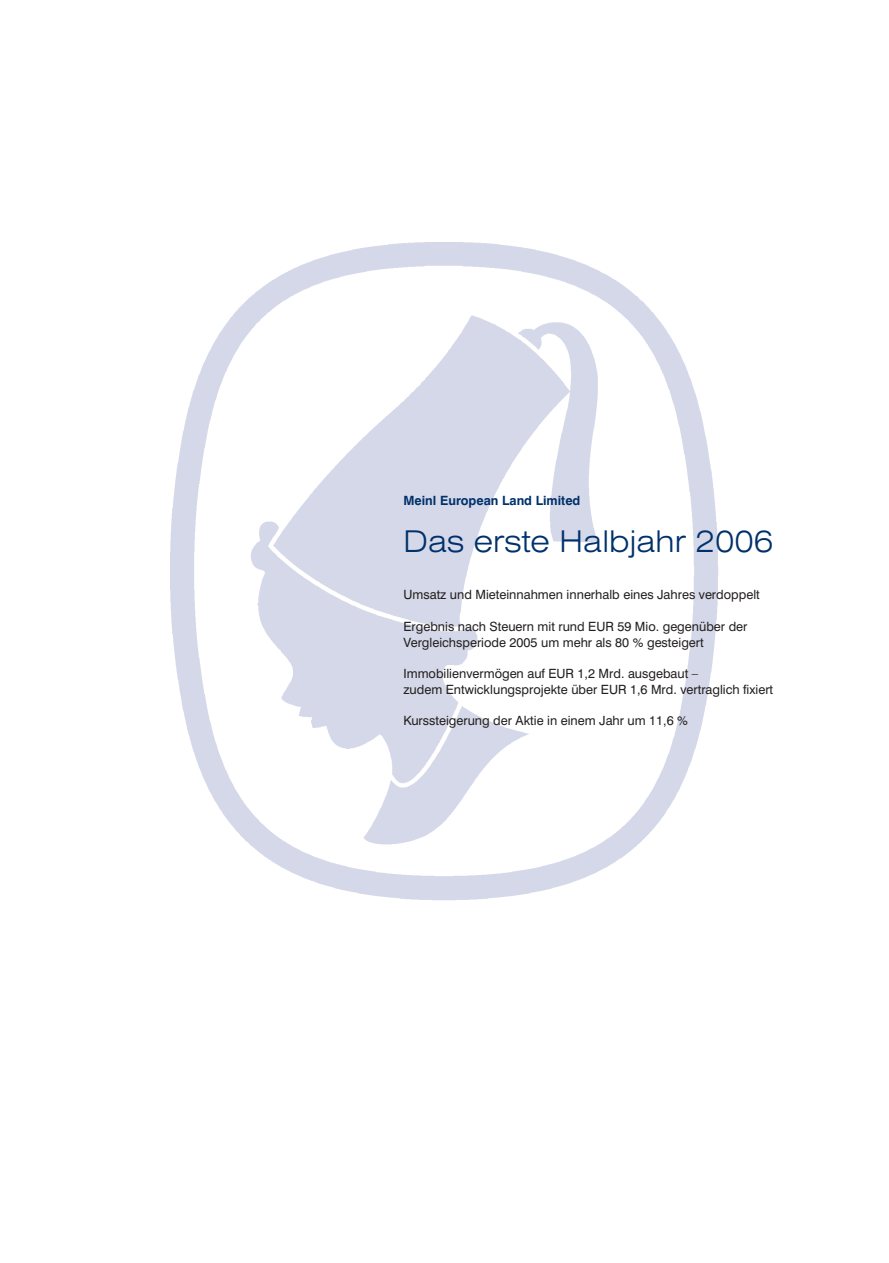
<style>
.page{position:relative;width:889px;height:1263px;background:#fff}
.page>*{position:absolute;margin:0;border:0;box-sizing:border-box;transform-origin:0 0}
.t1{font:300 expanded 30px "Swiss 721 BT";color:#00316b}
.t2{font:12.75px/15.8px "Swiss 721 BT";color:#231f1f}
.t3{font:700 12.75px "Swiss 721 BT";color:#00316b}
</style>
<div class="page">
<img style="left:170px;top:242px;width:548px;height:659px">
<p class="t3" style="left:403px;top:496px;width:178px">Meinl European Land Limited</p>
<h1 class="t1" style="left:403px;top:530px;width:371px">Das erste Halbjahr 2006</h1>
<p class="t2" style="left:403px;top:588px;width:358px">Umsatz und Mieteinnahmen innerhalb eines Jahres verdoppelt</p>
<p class="t2" style="left:403px;top:619px;width:345px">Ergebnis nach Steuern mit rund EUR 59 Mio. gegenüber der<br>Vergleichsperiode 2005 um mehr als 80 % gesteigert</p>
<p class="t2" style="left:403px;top:667px;width:371px">Immobilienvermögen auf EUR 1,2 Mrd. ausgebaut –<br>zudem Entwicklungsprojekte über EUR 1,6 Mrd. vertraglich fixiert</p>
<p class="t2" style="left:403px;top:714px;width:286px">Kurssteigerung der Aktie in einem Jahr um 11,6 %</p>
</div>
